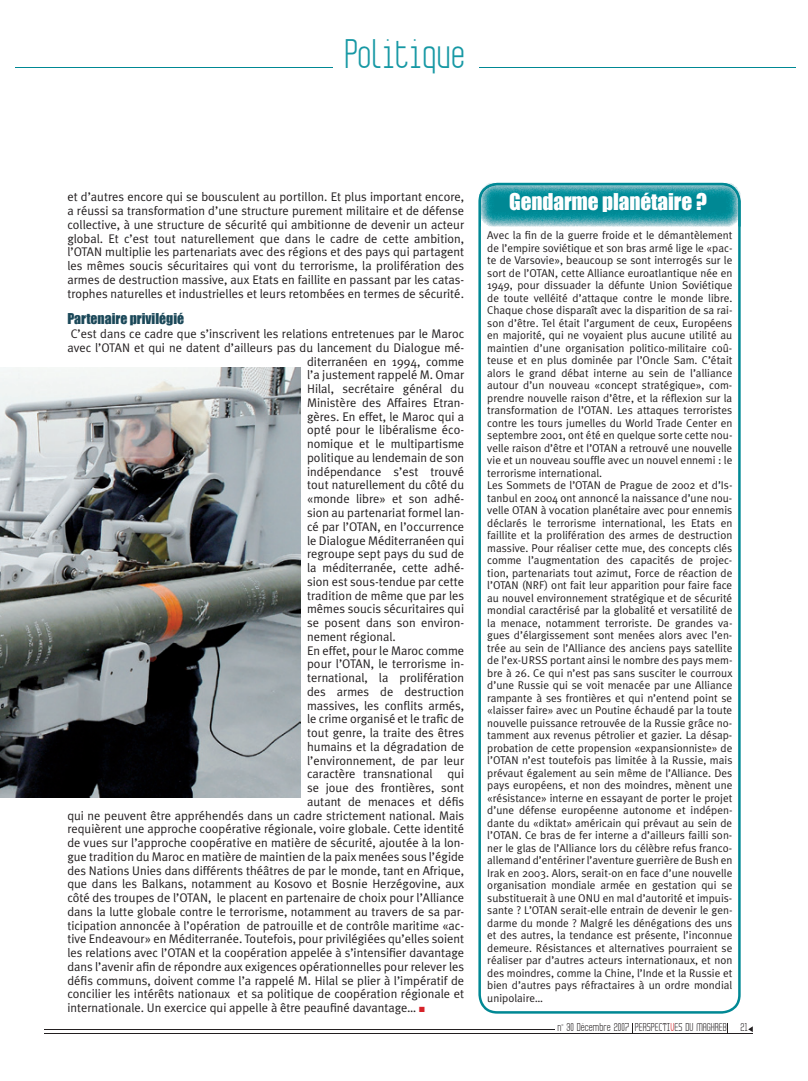
<style>
.page{position:relative;width:808px;height:1081px;background:#fff}
.page>*{position:absolute;margin:0;border:0;box-sizing:border-box;transform-origin:0 0}
.t1{font:36.12px "Mekanika";color:#1698a4}
.t2{font:21.25px "Impact";letter-spacing:-.005em;color:#fff}
.t3{font:13.75px "Impact";color:#1b4859}
.t4{font:12.5px/13.8px "Meta Plus Normal";color:#231f20;text-align:justify}
.t5{font:11.25px/12.5px "Meta Plus Normal";color:#231f20}
.t6{font:10px "Mekanika";color:#231f20}
.s1{color:#d62229}
</style>
<div class="page">
<hr style="left:15px;top:67px;width:318px;height:1px;background:#008894">
<hr style="left:479px;top:67px;width:316px;height:1px;background:#008894">
<hr style="left:44px;top:1033px;width:709px;height:1px;background:#231f20">
<svg style="left:748px;top:1026px;width:5px;height:6px"></svg>
<hr style="left:44px;top:1029px;width:510px;height:1px;background:#231f20">
<img style="left:0;top:367px;width:300px;height:431px">
<svg style="left:478px;top:193px;width:263px;height:820px"></svg>
<img style="left:480px;top:183px;width:261px;height:44px">
<h1 class="t1" style="left:344px;top:36px;width:123px">Politique</h1>
<p class="t4" style="left:67px;top:190px;width:398px">et d’autres encore qui se bousculent au portillon. Et plus important encore, a réussi sa transformation d’une structure purement militaire et de défense collective, à une structure de sécurité qui ambitionne de devenir un acteur global. Et c’est tout naturellement que dans le cadre de cette ambition, l’OTAN multiplie les partenariats avec des régions et des pays qui partagent les mêmes soucis sécuritaires qui vont du terrorisme, la prolifération des armes de destruction massive, aux Etats en faillite en passant par les catas&shy;trophes naturelles et industrielles et leurs retombées en termes de sécurité.</p>
<p class="t3" style="left:67px;top:310px;width:118px">Partenaire privilégié</p>
<p class="t4" style="left:71px;top:327px;width:395px">C’est dans ce cadre que s’inscrivent les relations entretenues par le Maroc</p>
<p class="t4" style="left:67px;top:341px;width:398px">avec l’OTAN et qui ne datent d’ailleurs pas du lancement du Dialogue mé-</p>
<p class="t4" style="left:307px;top:354px;width:159px">diterranéen en 1994, comme</p>
<p class="t4" style="left:307px;top:368px;width:159px">l’a justement rappelé M. Omar</p>
<p class="t4" style="left:307px;top:382px;width:159px">Hilal, secrétaire général du</p>
<p class="t4" style="left:307px;top:396px;width:159px">Ministère des Affaires Etran-</p>
<p class="t4" style="left:307px;top:409px;width:159px">gères. En effet, le Maroc qui a</p>
<p class="t4" style="left:307px;top:423px;width:159px">opté pour le libéralisme éco-</p>
<p class="t4" style="left:307px;top:437px;width:159px">nomique et le multipartisme</p>
<p class="t4" style="left:307px;top:451px;width:159px">politique au lendemain de son</p>
<p class="t4" style="left:307px;top:464px;width:159px">indépendance s’est trouvé</p>
<p class="t4" style="left:307px;top:478px;width:159px">tout naturellement du côté du</p>
<p class="t4" style="left:307px;top:492px;width:159px">«monde libre» et son adhé-</p>
<p class="t4" style="left:307px;top:506px;width:159px">sion au partenariat formel lan-</p>
<p class="t4" style="left:307px;top:519px;width:159px">cé par l’OTAN, en l’occurrence</p>
<p class="t4" style="left:307px;top:533px;width:159px">le Dialogue Méditerranéen qui</p>
<p class="t4" style="left:307px;top:547px;width:159px">regroupe sept pays du sud de</p>
<p class="t4" style="left:307px;top:561px;width:159px">la méditerranée, cette adhé-</p>
<p class="t4" style="left:307px;top:574px;width:159px">sion est sous-tendue par cette</p>
<p class="t4" style="left:307px;top:588px;width:159px">tradition de même que par les</p>
<p class="t4" style="left:307px;top:602px;width:159px">mêmes soucis sécuritaires qui</p>
<p class="t4" style="left:307px;top:616px;width:159px">se posent dans son environ-</p>
<p class="t4" style="left:307px;top:629px;width:90px">nement régional.</p>
<p class="t4" style="left:307px;top:643px;width:159px">En effet, pour le Maroc comme</p>
<p class="t4" style="left:307px;top:657px;width:159px">pour l’OTAN, le terrorisme in-</p>
<p class="t4" style="left:307px;top:671px;width:159px">ternational, la prolifération</p>
<p class="t4" style="left:307px;top:684px;width:159px">des armes de destruction</p>
<p class="t4" style="left:307px;top:698px;width:159px">massives, les conflits armés,</p>
<p class="t4" style="left:307px;top:712px;width:159px">le crime organisé et le trafic de</p>
<p class="t4" style="left:307px;top:726px;width:159px">tout genre, la traite des êtres</p>
<p class="t4" style="left:307px;top:739px;width:159px">humains et la dégradation de</p>
<p class="t4" style="left:307px;top:753px;width:159px">l’environnement, de par leur</p>
<p class="t4" style="left:307px;top:767px;width:159px">caractère transnational qui</p>
<p class="t4" style="left:307px;top:781px;width:159px">se joue des frontières, sont</p>
<p class="t4" style="left:307px;top:794px;width:159px">autant de menaces et défis</p>
<p class="t4" style="left:67px;top:808px;width:398px">qui ne peuvent être appréhendés dans un cadre strictement national. Mais</p>
<p class="t4" style="left:67px;top:822px;width:398px">requièrent une approche coopérative régionale, voire globale. Cette identité</p>
<p class="t4" style="left:67px;top:836px;width:398px">de vues sur l’approche coopérative en matière de sécurité, ajoutée à la lon-</p>
<p class="t4" style="left:67px;top:849px;width:398px">gue tradition du Maroc en matière de maintien de la paix menées sous l’égide</p>
<p class="t4" style="left:67px;top:863px;width:398px">des Nations Unies dans différents théâtres de par le monde, tant en Afrique,</p>
<p class="t4" style="left:67px;top:877px;width:398px">que dans les Balkans, notamment au Kosovo et Bosnie Herzégovine, aux</p>
<p class="t4" style="left:67px;top:891px;width:398px">côté des troupes de l’OTAN, le placent en partenaire de choix pour l’Alliance</p>
<p class="t4" style="left:67px;top:904px;width:398px">dans la lutte globale contre le terrorisme, notamment au travers de sa par-</p>
<p class="t4" style="left:67px;top:918px;width:398px">ticipation annoncée à l’opération de patrouille et de contrôle maritime «ac-</p>
<p class="t4" style="left:67px;top:932px;width:398px">tive Endeavour» en Méditerranée. Toutefois, pour privilégiées qu’elles soient</p>
<p class="t4" style="left:67px;top:946px;width:398px">les relations avec l’OTAN et la coopération appelée à s’intensifier davantage</p>
<p class="t4" style="left:67px;top:959px;width:398px">dans l’avenir afin de répondre aux exigences opérationnelles pour relever les</p>
<p class="t4" style="left:67px;top:973px;width:398px">défis communs, doivent comme l’a rappelé M. Hilal se plier à l’impératif de</p>
<p class="t4" style="left:67px;top:987px;width:398px">concilier les intérêts nationaux et sa politique de coopération régionale et</p>
<p class="t4" style="left:67px;top:1001px;width:359px">internationale. Un exercice qui appelle à être peaufiné davantage… <span class="s1">■</span></p>
<h2 class="t2" style="left:509px;top:189px;width:199px">Gendarme planétaire ?</h2>
<p class="t5" style="left:487px;top:229px;width:247px">Avec la fin de la guerre froide et le démantèlement de l’empire soviétique et son bras armé lige le «pac&shy;te de Varsovie», beaucoup se sont interrogés sur le sort de l’OTAN, cette Alliance euroatlantique née en 1949, pour dissuader la défunte Union Soviétique de toute velléité d’attaque contre le monde libre.<br>Chaque chose disparaît avec la disparition de sa rai&shy;son d’être. Tel était l’argument de ceux, Européens en majorité, qui ne voyaient plus aucune utilité au maintien d’une organisation politico-militaire coû&shy;teuse et en plus dominée par l’Oncle Sam. C’était alors le grand débat interne au sein de l’alliance autour d’un nouveau «concept stratégique», com&shy;prendre nouvelle raison d’être, et la réflexion sur la transformation de l’OTAN. Les attaques terroristes contre les tours jumelles du World Trade Center en septembre 2001, ont été en quelque sorte cette nou&shy;velle raison d’être et l’OTAN a retrouvé une nouvelle vie et un nouveau souffle avec un nouvel ennemi : le terrorisme international.<br>Les Sommets de l’OTAN de Prague de 2002 et d’Is&shy;tanbul en 2004 ont annoncé la naissance d’une nou&shy;velle OTAN à vocation planétaire avec pour ennemis déclarés le terrorisme international, les Etats en faillite et la prolifération des armes de destruction massive. Pour réaliser cette mue, des concepts clés comme l’augmentation des capacités de projec&shy;tion, partenariats tout azimut, Force de réaction de l’OTAN (NRF) ont fait leur apparition pour faire face au nouvel environnement stratégique et de sécurité mondial caractérisé par la globalité et versatilité de la menace, notamment terroriste. De grandes va&shy;gues d’élargissement sont menées alors avec l’en&shy;trée au sein de l’Alliance des anciens pays satellite de l’ex-URSS portant ainsi le nombre des pays mem&shy;bre à 26. Ce qui n’est pas sans susciter le courroux d’une Russie qui se voit menacée par une Alliance rampante à ses frontières et qui n’entend point se «laisser faire» avec un Poutine échaudé par la toute nouvelle puissance retrouvée de la Russie grâce no&shy;tamment aux revenus pétrolier et gazier. La désap&shy;probation de cette propension «expansionniste» de l’OTAN n’est toutefois pas limitée à la Russie, mais prévaut également au sein même de l’Alliance. Des pays européens, et non des moindres, mènent une «résistance» interne en essayant de porter le projet d’une défense européenne autonome et indépen&shy;dante du «diktat» américain qui prévaut au sein de l’OTAN. Ce bras de fer interne a d’ailleurs failli son&shy;ner le glas de l’Alliance lors du célèbre refus franco&shy;allemand d’entériner l’aventure guerrière de Bush en Irak en 2003. Alors, serait-on en face d’une nouvelle organisation mondiale armée en gestation qui se substituerait à une ONU en mal d’autorité et impuis&shy;sante ? L’OTAN serait-elle entrain de devenir le gen&shy;darme du monde ? Malgré les dénégations des uns et des autres, la tendance est présente, l’inconnue demeure. Résistances et alternatives pourraient se réaliser par d’autres acteurs internationaux, et non des moindres, comme la Chine, l’Inde et la Russie et bien d’autres pays réfractaires à un ordre mondial unipolaire…</p>
<p class="t6" style="left:557px;top:1022px;width:171px">n° 30 Décembre 2007 PERSPECTI<span class="s1">V</span>ES DU MAGHREB</p>
<p class="t6" style="left:741px;top:1022px;width:9px">21</p>
</div>
